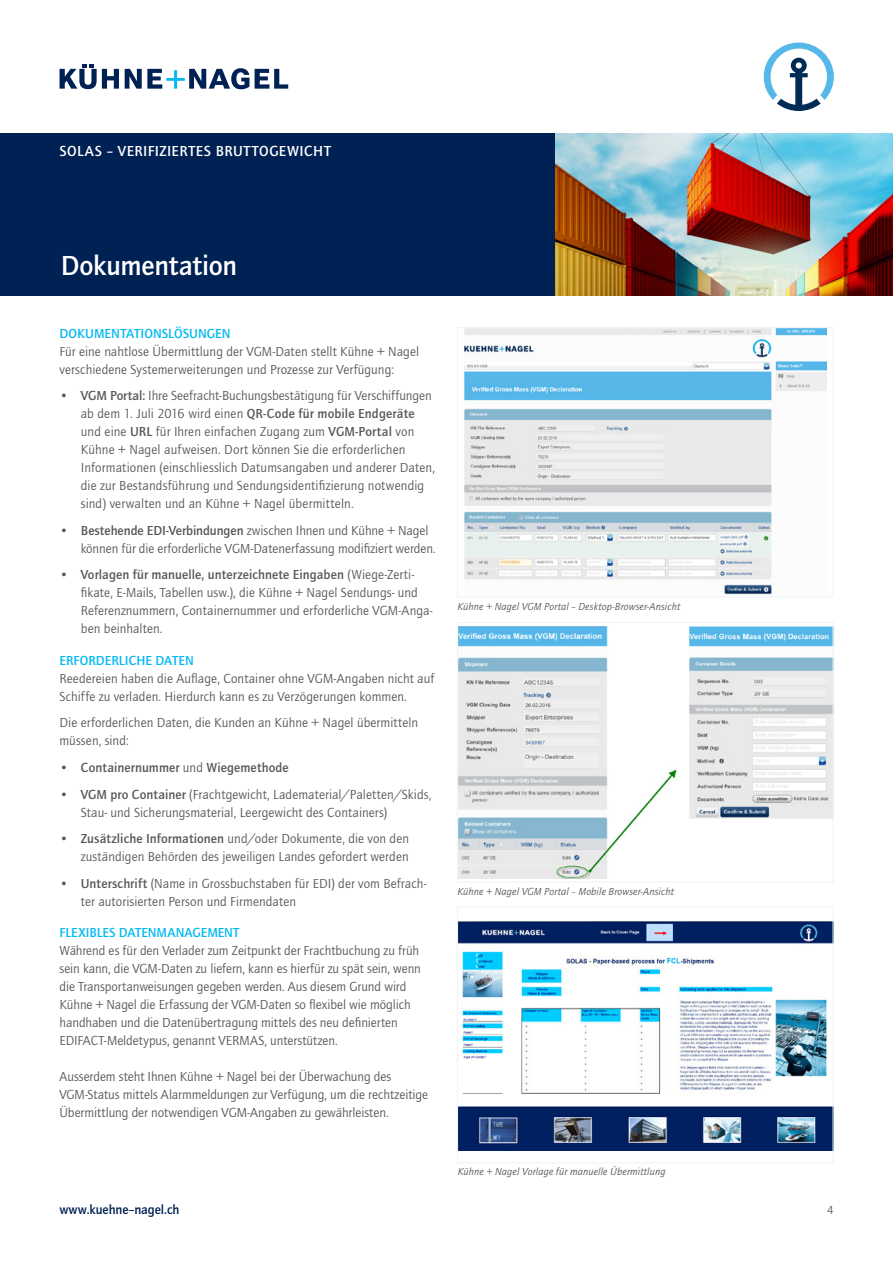
<style>
.page{position:relative;width:893px;height:1263px;background:#fff}
.page>*{position:absolute;margin:0;border:0;box-sizing:border-box;transform-origin:0 0}
.t1{font:700 28.5px "Quay Itc T";letter-spacing:-.01em;color:#fff}
.t2{font:700 15px "Quay Itc T";letter-spacing:.035em;color:#fff}
.KN_Body_Copy{font:13.5px/18px "Quay Itc T";letter-spacing:.005em;color:#57585a}
.Body_Copy{font:13.5px/18px "Quay Itc T";letter-spacing:.005em;color:#57585a}
.Body_Copy-2{font:700 13.5px "Quay Itc T";color:#00baf1}
.t3{font:700 13.5px "Quay Itc T";letter-spacing:.01em;color:#57585a}
.KN_Body_Copy-2{font:700 13.5px "Quay Itc T";letter-spacing:-.005em;color:#00baf1}
.t4{font:700 13.5px "Quay Itc T";color:#002153}
.t5{font:12px "Quay Itc T";color:#57585a}
.Body_Copy-3{font:italic 10.5px "Quay Itc T";letter-spacing:.015em;color:#57585a}
.s1{font-weight:700}
.s2{font-weight:400}
</style>
<div class="page">
<svg style="left:255px;top:69px;width:33px;height:20px"></svg>
<svg style="left:125px;top:68px;width:124px;height:21px"></svg>
<svg style="left:60px;top:64px;width:59px;height:25px"></svg>
<svg style="left:764px;top:43px;width:69px;height:68px"></svg>
<img style="left:554px;top:134px;width:339px;height:162px">
<div style="left:0;top:134px;width:554px;height:162px;background:#002153"></div>
<img style="left:459px;top:626px;width:373px;height:252px">
<div style="left:457px;top:622px;width:377px;height:260px;border:1px solid #eff5f7"></div>
<img style="left:464px;top:329px;width:362px;height:266px">
<div style="left:457px;top:327px;width:377px;height:270px;border:1px solid #eff5f7"></div>
<img style="left:459px;top:921px;width:373px;height:229px">
<div style="left:457px;top:906px;width:377px;height:257px;border:1px solid #eff5f7"></div>
<p class="t2" style="left:60px;top:143px;width:273px">SOLAS – VERIFIZIERTES BRUTTOGEWICHT</p>
<p class="t1" style="left:61px;top:248px;width:178px">Dokumentation</p>
<p class="Body_Copy-2" style="left:60px;top:325px;width:173px">DOKUMENTATIONSLÖSUNGEN</p>
<p class="Body_Copy" style="left:60px;top:342px;width:361px">Für eine nahtlose Übermittlung der VGM-Daten stellt Kühne + Nagel verschiedene Systemerweiterungen und Prozesse zur Verfügung:</p>
<p class="KN_Body_Copy" style="left:81px;top:386px;width:356px;text-indent:-21px"><span class="s1">• VGM Portal:</span> Ihre Seefracht-Buchungsbestätigung für Verschiffungen ab dem 1. Juli 2016 wird einen <span class="s1">QR-Code für mobile Endgeräte </span>und eine <span class="s1">URL</span> für Ihren einfachen Zugang zum <span class="s1">VGM-Portal</span> von Kühne + Nagel aufweisen. Dort können Sie die erforderlichen Informationen (einschliesslich Datumsangaben und anderer Daten, die zur Bestandsführung und Sendungsidentifizierung notwendig sind) verwalten und an Kühne + Nagel übermitteln.</p>
<p class="KN_Body_Copy" style="left:81px;top:521px;width:356px;text-indent:-21px"><span class="s1">• Bestehende EDI-Verbindungen</span> zwischen Ihnen und Kühne + Nagel können für die erforderliche VGM-Datenerfassung modifiziert werden.</p>
<p class="KN_Body_Copy" style="left:81px;top:565px;width:353px;text-indent:-21px"><span class="s1">• Vorlagen für manuelle, unterzeichnete Eingaben</span> (Wiege-Zerti&shy;fikate, E-Mails, Tabellen usw.), die Kühne + Nagel Sendungs- und Referenznummern, Containernummer und erforderliche VGM-Anga&shy;ben beinhalten.</p>
<p class="Body_Copy-2" style="left:60px;top:653px;width:136px">ERFORDERLICHE DATEN</p>
<p class="Body_Copy" style="left:60px;top:669px;width:376px">Reedereien haben die Auflage, Container ohne VGM-Angaben nicht auf<br>Schiffe zu verladen. Hierdurch kann es zu Verzögerungen kommen.</p>
<p class="Body_Copy" style="left:60px;top:714px;width:360px">Die erforderlichen Daten, die Kunden an Kühne + Nagel übermitteln müssen, sind:</p>
<p class="t3" style="left:60px;top:760px;width:231px">• Containernummer <span class="s2">und</span> Wiegemethode</p>
<p class="KN_Body_Copy" style="left:81px;top:785px;width:352px;text-indent:-21px"><span class="s1">• VGM pro Container</span> (Frachtgewicht, Ladematerial/Paletten/Skids,<br>Stau- und Sicherungsmaterial, Leergewicht des Containers)</p>
<p class="KN_Body_Copy" style="left:60px;top:829px;width:351px;text-align:right"><span class="s1">• Zusätzliche Informationen</span> und/oder Dokumente, die von den zuständigen Behörden des jeweiligen Landes gefordert werden</p>
<p class="KN_Body_Copy" style="left:81px;top:874px;width:347px;text-indent:-21px"><span class="s1">• Unterschrift</span> (Name in Grossbuchstaben für EDI) der vom Befrach&shy;ter autorisierten Person und Firmendaten</p>
<p class="KN_Body_Copy-2" style="left:60px;top:925px;width:181px">FLEXIBLES DATENMANAGEMENT</p>
<p class="KN_Body_Copy" style="left:60px;top:941px;width:363px">Während es für den Verlader zum Zeitpunkt der Frachtbuchung zu früh sein kann, die VGM-Daten zu liefern, kann es hierfür zu spät sein, wenn die Transportanweisungen gegeben werden. Aus diesem Grund wird Kühne + Nagel die Erfassung der VGM-Daten so flexibel wie möglich handhaben und die Datenübertragung mittels des neu definierten EDIFACT-Meldetypus, genannt VERMAS, unterstützen.</p>
<p class="KN_Body_Copy" style="left:60px;top:1067px;width:370px">Ausserdem steht Ihnen Kühne + Nagel bei der Überwachung des<br>VGM-Status mittels Alarmmeldungen zur Verfügung, um die rechtzeitige<br>Übermittlung der notwendigen VGM-Angaben zu gewährleisten.</p>
<p class="Body_Copy-3" style="left:457px;top:600px;width:224px">Kühne + Nagel VGM Portal – Desktop-Browser-Ansicht</p>
<p class="Body_Copy-3" style="left:457px;top:885px;width:218px">Kühne + Nagel VGM Portal – Mobile Browser-Ansicht</p>
<p class="Body_Copy-3" style="left:458px;top:1166px;width:209px">Kühne + Nagel Vorlage für manuelle Übermittlung</p>
<p class="t4" style="left:60px;top:1201px;width:121px">www.kuehne–nagel.ch</p>
<p class="t5" style="left:827px;top:1203px;width:8px">4</p>
</div>
